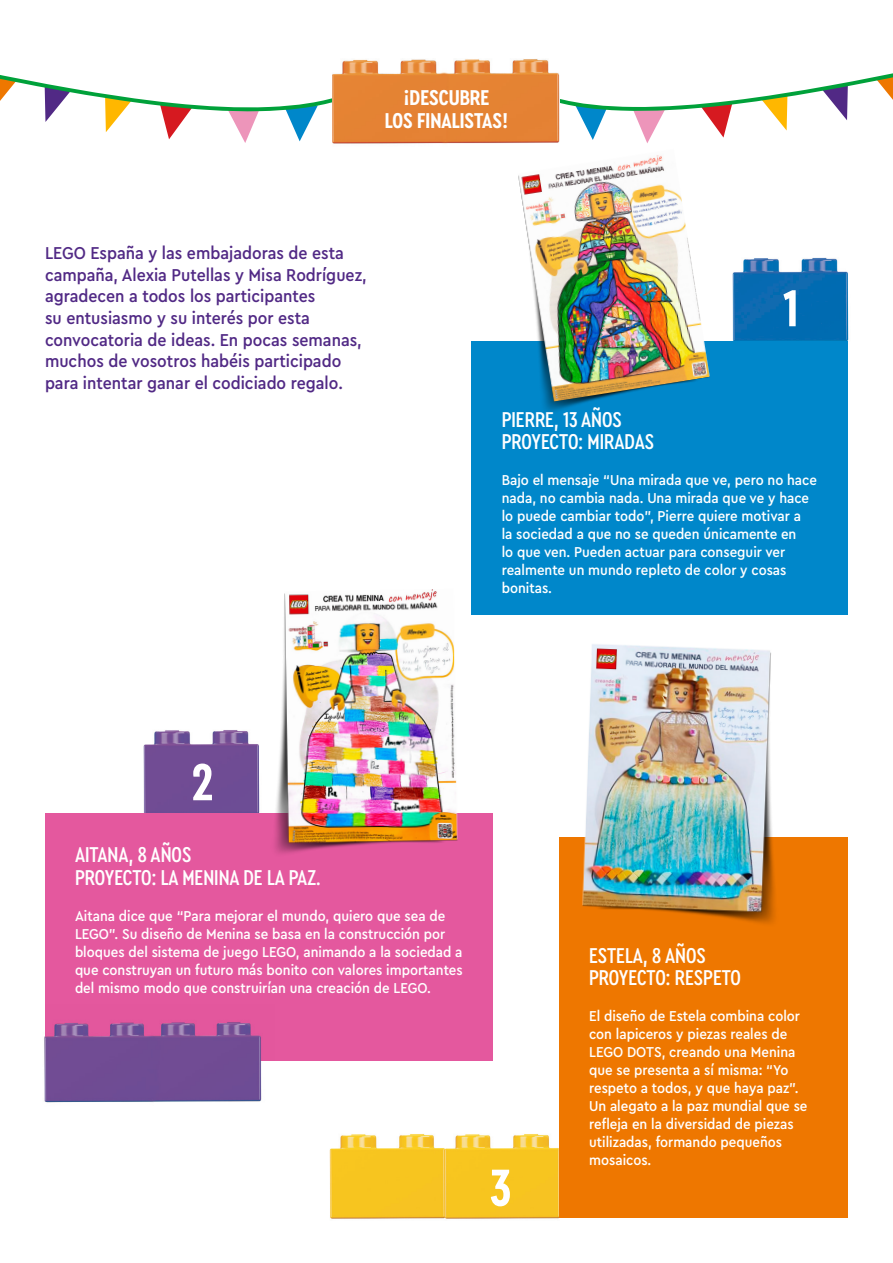
<style>
.page{position:relative;width:893px;height:1263px;background:#fff}
.page>*{position:absolute;margin:0;border:0;box-sizing:border-box;transform-origin:0 0}
.t1{font:700 54.6px "Cera Condensed Pro";color:#fff}
.t2{font:500 22.5px "Cera Condensed Pro";color:#fff}
.t3{font:700 22.5px/22.5px "Cera Condensed Pro";color:#fff;text-align:center}
.t4{font:500 18px/21.6px "Cera Compact Pro";color:#512985}
.t5{font:500 15px/18px "Cera Compact Pro";color:#fff}
</style>
<div class="page">
<svg style="left:0;top:75px;width:332px;height:68px"></svg>
<svg style="left:559px;top:73px;width:334px;height:58px"></svg>
<img style="left:133px;top:730px;width:130px;height:84px">
<div style="left:46px;top:814px;width:447px;height:247px;background:#e4589e"></div>
<img style="left:44px;top:1004px;width:218px;height:99px">
<img style="left:46px;top:1004px;width:216px;height:57px">
<img style="left:732px;top:257px;width:117px;height:84px">
<img style="left:458px;top:1134px;width:101px;height:85px">
<img style="left:329px;top:1134px;width:104px;height:85px">
<img style="left:433px;top:1135px;width:25px;height:84px">
<img style="left:332px;top:59px;width:227px;height:85px">
<div style="left:472px;top:341px;width:376px;height:273px;background:#0087ca"></div>
<div style="left:559px;top:837px;width:289px;height:381px;background:#e70"></div>
<img style="left:496px;top:118px;width:235px;height:294px">
<img style="left:562px;top:614px;width:231px;height:310px">
<img style="left:263px;top:557px;width:215px;height:297px">
<p class="t3" style="left:385px;top:85px;width:125px">¡DESCUBRE<br>LOS FINALISTAS!</p>
<p class="t4" style="left:45px;top:242px;width:323px">LEGO España y las embajadoras de esta campaña, Alexia Putellas y Misa Rodríguez, agradecen a todos los participantes<br>su entusiasmo y su interés por esta convocatoria de ideas. En pocas semanas, muchos de vosotros habéis participado para intentar ganar el codiciado regalo.</p>
<p class="t1" style="left:783px;top:272px;width:17px">1</p>
<p class="t2" style="left:502px;top:404px;width:122px">PIERRE, 13 AÑOS</p>
<p class="t2" style="left:502px;top:427px;width:154px">PROYECTO: MIRADAS</p>
<p class="t5" style="left:502px;top:471px;width:317px">Bajo el mensaje “Una mirada que ve, pero no hace nada, no cambia nada. Una mirada que ve y hace lo puede cambiar todo”, Pierre quiere motivar a<br>la sociedad a que no se queden únicamente en<br>lo que ven. Pueden actuar para conseguir ver realmente un mundo repleto de color y cosas bonitas.</p>
<p class="t1" style="left:192px;top:746px;width:24px">2</p>
<p class="t2" style="left:75px;top:839px;width:118px">AITANA, 8 AÑOS</p>
<p class="t2" style="left:75px;top:862px;width:247px">PROYECTO: LA MENINA DE LA PAZ.</p>
<p class="t5" style="left:75px;top:906px;width:389px">Aitana dice que “Para mejorar el mundo, quiero que sea de LEGO”. Su diseño de Menina se basa en la construcción por bloques del sistema de juego LEGO, animando a la sociedad a que construyan un futuro más bonito con valores importantes del mismo modo que construirían una creación de LEGO.</p>
<p class="t1" style="left:491px;top:1151px;width:22px">3</p>
<p class="t2" style="left:589px;top:940px;width:118px">ESTELA, 8 AÑOS</p>
<p class="t2" style="left:589px;top:963px;width:153px">PROYECTO: RESPETO</p>
<p class="t5" style="left:589px;top:1007px;width:220px">El diseño de Estela combina color con lapiceros y piezas reales de<br>LEGO DOTS, creando una Menina que se presenta a sí misma: “Yo respeto a todos, y que haya paz”.<br>Un alegato a la paz mundial que se refleja en la diversidad de piezas utilizadas, formando pequeños mosaicos.</p>
</div>
